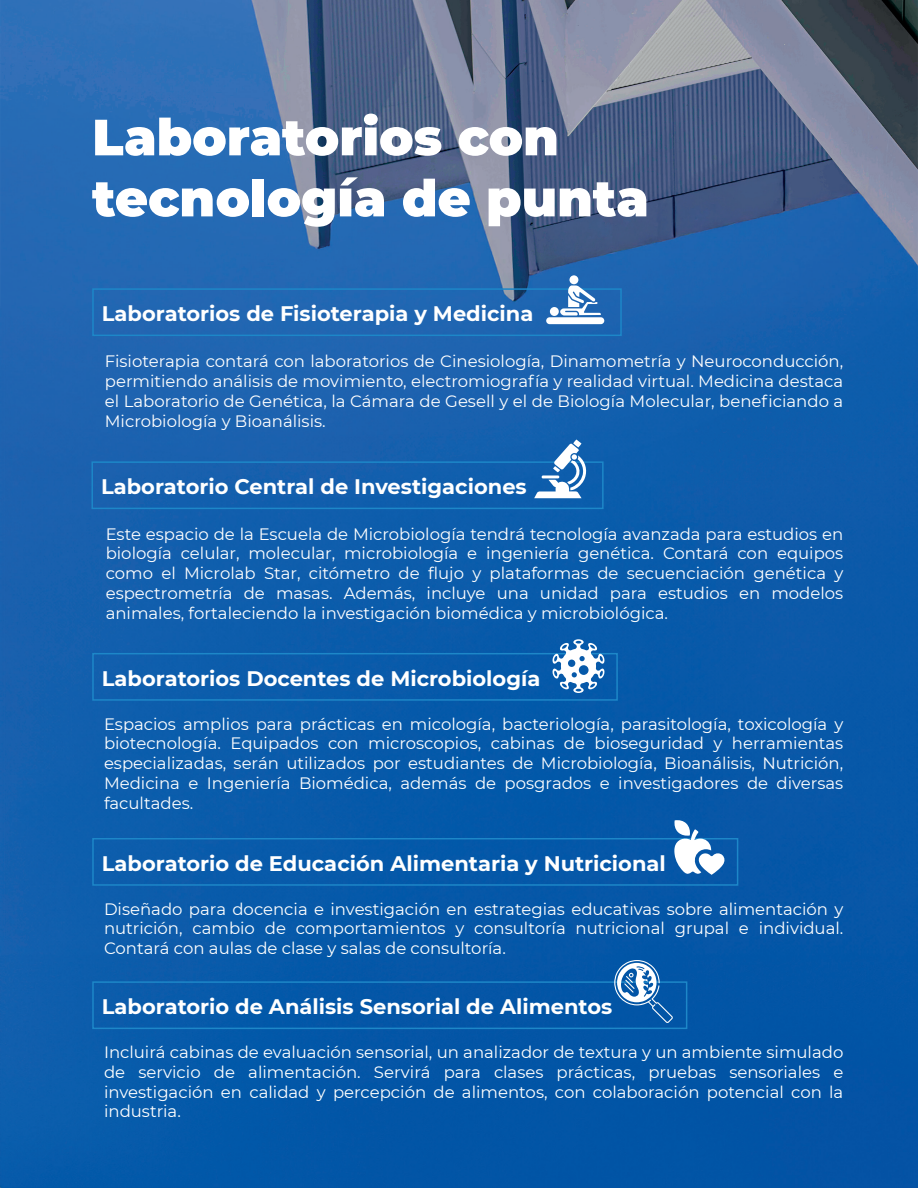
<style>
.page{position:relative;width:918px;height:1188px;background:#fff}
.page>*{position:absolute;margin:0;border:0;box-sizing:border-box;transform-origin:0 0}
.t1{font:900 50.85px/61.1px "Montserrat";color:#fff}
.t2{font:700 21px "Montserrat";color:#fff}
.t3{font:16.5px/19.8px "Montserrat";color:#fff;text-align:justify}
</style>
<div class="page">
<img style="left:0;top:0;width:918px;height:1188px">
<div style="left:92px;top:288px;width:530px;height:48px;border:2px solid #1d87c8"></div>
<div style="left:91px;top:461px;width:513px;height:48px;border:2px solid #1d87c8"></div>
<div style="left:92px;top:653px;width:526px;height:48px;border:2px solid #1d87c8"></div>
<div style="left:92px;top:838px;width:646px;height:48px;border:2px solid #1d87c8"></div>
<div style="left:92px;top:981px;width:595px;height:48px;border:2px solid #1d87c8"></div>
<svg style="left:560px;top:286px;width:41px;height:30px"></svg>
<div style="left:569px;top:275px;width:9px;height:9px;background:#fff;border-radius:50%"></div>
<div style="left:550px;top:307px;width:9px;height:9px;background:#fff;border-radius:50%"></div>
<div style="left:546px;top:317px;width:58px;height:7px;background:#fff;border-radius:3px"></div>
<svg style="left:534px;top:440px;width:54px;height:58px"></svg>
<svg style="left:552px;top:639px;width:53px;height:54px"></svg>
<svg style="left:674px;top:820px;width:51px;height:55px"></svg>
<svg style="left:614px;top:960px;width:59px;height:63px"></svg>
<h1 class="t1" style="left:92px;top:104px;width:558px">Laboratorios con tecnología de punta</h1>
<p class="t2" style="left:102px;top:298px;width:433px">Laboratorios de Fisioterapia y Medicina</p>
<p class="t3" style="left:105px;top:351px;width:740px">Fisioterapia contará con laboratorios de Cinesiología, Dinamometría y Neuroconducción, permitiendo análisis de movimiento, electromiografía y realidad virtual. Medicina destaca el Laboratorio de Genética, la Cámara de Gesell y el de Biología Molecular, beneficiando a Microbiología y Bioanálisis.</p>
<p class="t2" style="left:101px;top:471px;width:427px">Laboratorio Central de Investigaciones</p>
<p class="t3" style="left:106px;top:523px;width:739px">Este espacio de la Escuela de Microbiología tendrá tecnología avanzada para estudios en biología celular, molecular, microbiología e ingeniería genética. Contará con equipos como el Microlab Star, citómetro de flujo y plataformas de secuenciación genética y espectrometría de masas. Además, incluye una unidad para estudios en modelos animales, fortaleciendo la investigación biomédica y microbiológica.</p>
<p class="t2" style="left:102px;top:663px;width:440px">Laboratorios Docentes de Microbiología</p>
<p class="t3" style="left:104px;top:713px;width:741px">Espacios amplios para prácticas en micología, bacteriología, parasitología, toxicología y biotecnología. Equipados con microscopios, cabinas de bioseguridad y herramientas especializadas, serán utilizados por estudiantes de Microbiología, Bioanálisis, Nutrición, Medicina e Ingeniería Biomédica, además de posgrados e investigadores de diversas facultades.</p>
<p class="t2" style="left:102px;top:848px;width:566px">Laboratorio de Educación Alimentaria y Nutricional</p>
<p class="t3" style="left:104px;top:898px;width:741px">Diseñado para docencia e investigación en estrategias educativas sobre alimentación y nutrición, cambio de comportamientos y consultoría nutricional grupal e individual.<br>Contará con aulas de clase y salas de consultoría.</p>
<p class="t2" style="left:102px;top:991px;width:512px">Laboratorio de Análisis Sensorial de Alimentos</p>
<p class="t3" style="left:104px;top:1042px;width:741px">Incluirá cabinas de evaluación sensorial, un analizador de textura y un ambiente simulado de servicio de alimentación. Servirá para clases prácticas, pruebas sensoriales e investigación en calidad y percepción de alimentos, con colaboración potencial con la industria.</p>
</div>
